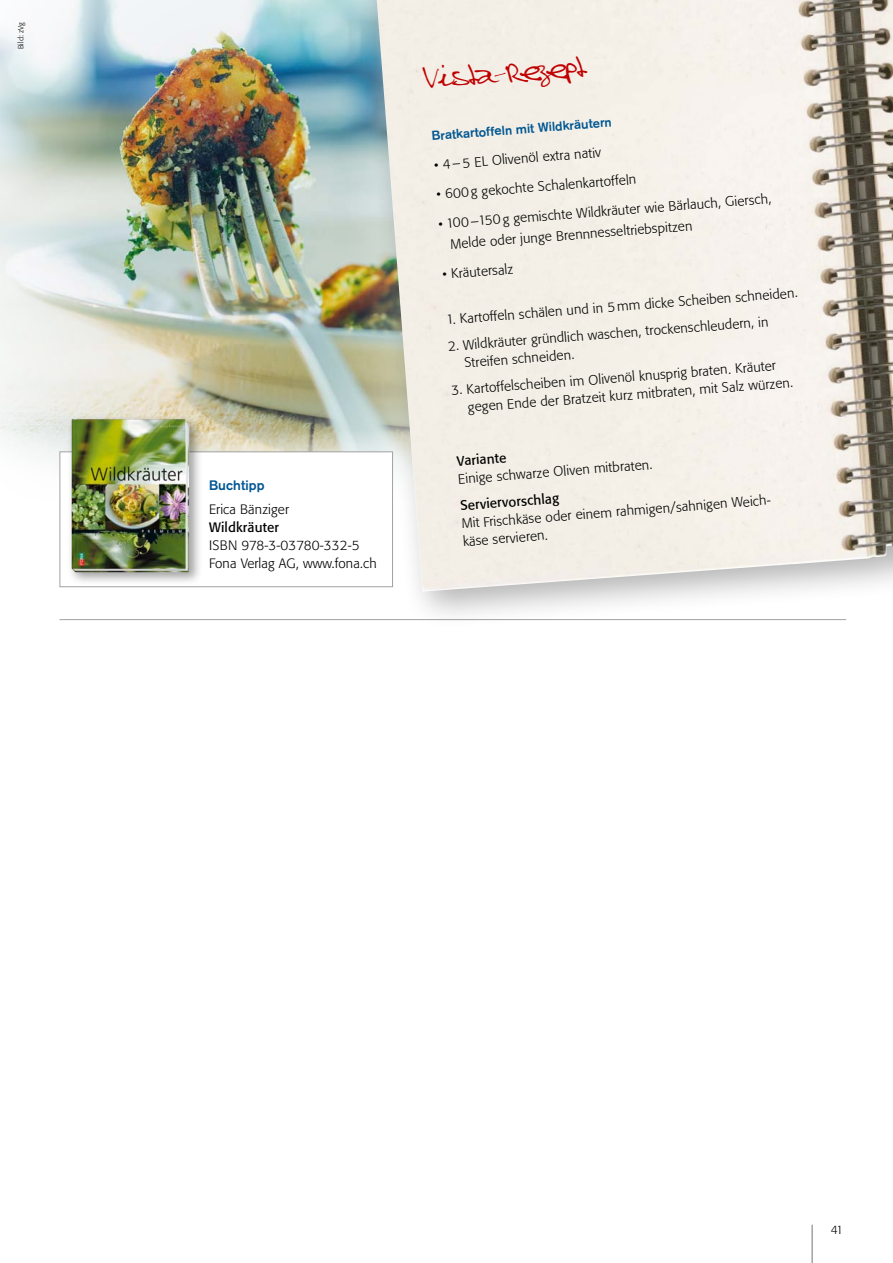
<style>
.page{position:relative;width:893px;height:1263px;background:#fff}
.page>*{position:absolute;margin:0;border:0;box-sizing:border-box;transform-origin:0 0}
.t1{font:24px "Steve Hand";color:#c00000}
.t2{font:300 13.5px/21.1px "Formata BQ";letter-spacing:.01em;color:#000}
.t3{font:13.5px "Formata BQ";letter-spacing:.01em;color:#000}
.t4{font:700 13.5px "Akzidenz Grotesk";letter-spacing:.01em;color:#005692}
.t5{font:700 12.75px "Akzidenz Grotesk";color:#005692}
.t6{font:300 12px "Formata BQ";color:#000}
.t7{font:300 7.5px "Formata BQ";letter-spacing:.01em;color:#000}
</style>
<div class="page">
<hr style="left:811px;top:1225px;width:2px;height:38px;background:#a2a2a2">
<img style="left:0;top:0;width:344px;height:515px">
<hr style="left:60px;top:619px;width:786px;height:1px;background:#a2a2a2">
<div style="left:344px;top:0;width:549px;height:627px;background:#000;opacity:.3"></div>
<img style="left:377px;top:0;width:516px;height:592px">
<div style="left:60px;top:452px;width:333px;height:135px;background:#fff"></div>
<div style="left:60px;top:451px;width:333px;height:136px;border:1px solid #a2a2a2"></div>
<div style="left:66px;top:414px;width:136px;height:171px;background:#000;opacity:.37"></div>
<img style="left:72px;top:419px;width:117px;height:153px">
<p class="t7" style="left:16px;top:49px;width:29px;rotate:-90deg">Bild: zVg</p>
<p class="t4" style="left:209px;top:477px;width:57px">Buchtipp</p>
<p class="t2" style="left:209px;top:499px;width:81px">Erica Bänziger</p>
<p class="t3" style="left:209px;top:519px;width:71px">Wildkräuter</p>
<p class="t2" style="left:209px;top:537px;width:169px;line-height:18px">ISBN 978-3-03780-332-5<br>Fona Verlag AG, www.fona.ch</p>
<h1 class="t1" style="left:423px;top:60px;width:163px;rotate:-4deg">Vista-Rezept</h1>
<p class="t5" style="left:431px;top:128px;width:182px;rotate:-4deg">Bratkartoffeln mit Wildkräutern</p>
<p class="t2" style="left:433px;top:154px;width:169px;rotate:-4deg">• 4–5 EL Olivenöl extra nativ</p>
<p class="t2" style="left:436px;top:183px;width:202px;rotate:-4deg">• 600g gekochte Schalenkartoffeln</p>
<p class="t2" style="left:448px;top:211px;width:325px;text-indent:-10px;rotate:-4deg">• 100–150 g gemischte Wildkräuter wie Bärlauch, Giersch,<br>Melde oder junge Brennnesseltriebspitzen</p>
<p class="t2" style="left:442px;top:264px;width:72px;rotate:-4deg">• Kräutersalz</p>
<p class="t2" style="left:445px;top:308px;width:354px;rotate:-4deg">1. Kartoffeln schälen und in 5 mm dicke Scheiben schneiden.</p>
<p class="t2" style="left:462px;top:335px;width:308px;line-height:18.6px;text-indent:-15px;rotate:-4deg">2. Wildkräuter gründlich waschen, trockenschleudern, in<br>Streifen schneiden.</p>
<p class="t2" style="left:466px;top:379px;width:328px;line-height:17.9px;text-indent:-15px;rotate:-4deg">3. Kartoffelscheiben im Olivenöl knusprig braten. Kräuter gegen Ende der Bratzeit kurz mitbraten, mit Salz würzen.</p>
<p class="t3" style="left:456px;top:453px;width:51px;rotate:-4deg">Variante</p>
<p class="t2" style="left:457px;top:468px;width:196px;rotate:-4deg">Einige schwarze Oliven mitbraten.</p>
<p class="t3" style="left:460px;top:497px;width:101px;rotate:-4deg">Serviervorschlag</p>
<p class="t2" style="left:461px;top:513px;width:314px;line-height:18.8px;rotate:-4deg">Mit Frischkäse oder einem rahmigen/sahnigen Weich&shy;käse servieren.</p>
<p class="t6" style="left:831px;top:1222px;width:14px">41</p>
</div>
